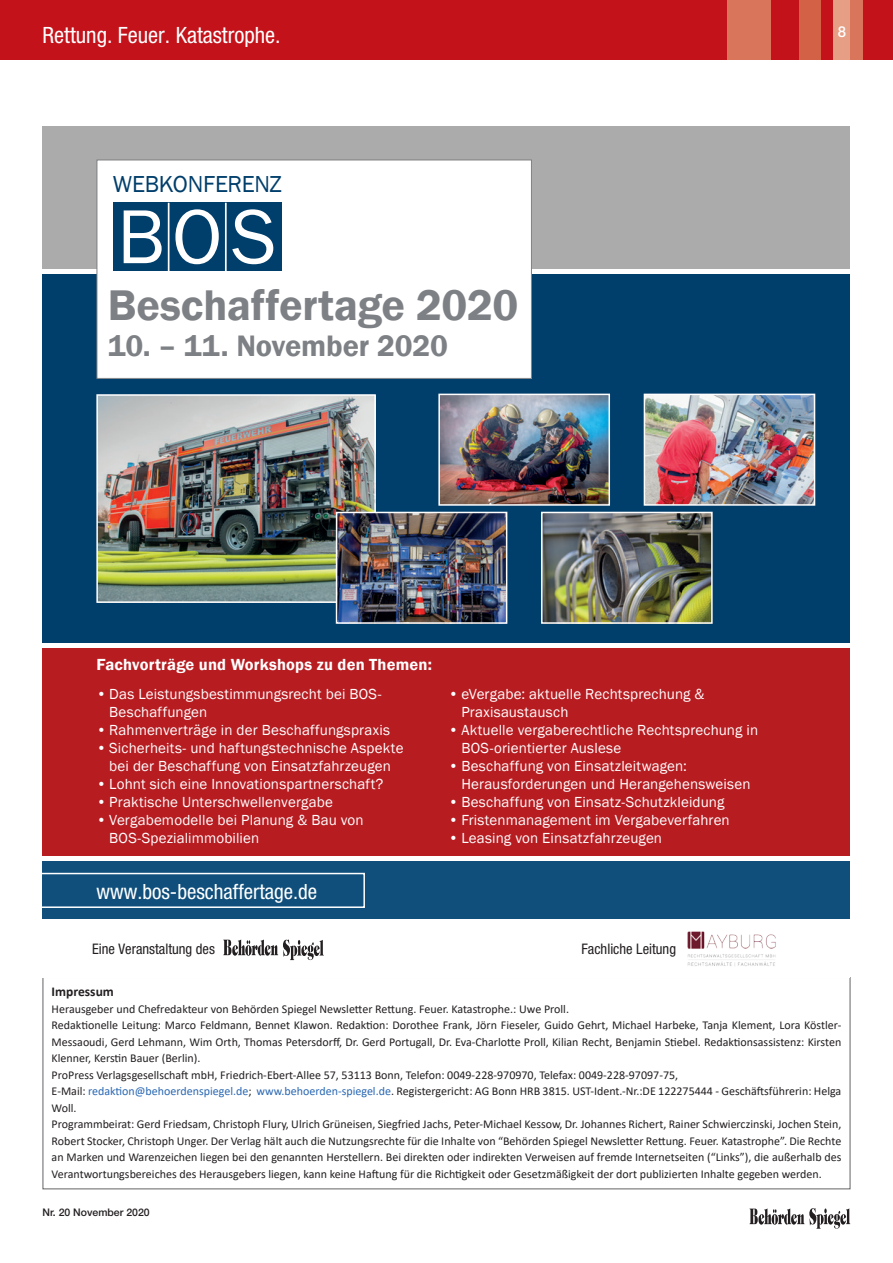
<style>
.page{position:relative;width:893px;height:1263px;background:#fff}
.page>*{position:absolute;margin:0;border:0;box-sizing:border-box;transform-origin:0 0}
.t1{font:600 44.1px "Franklin Gothic";letter-spacing:-.005em;color:#7d8084}
.t2{font:600 30.45px "Franklin Gothic";letter-spacing:-.005em;color:#7d8084}
.t3{font:23.7px "Franklin Gothic";letter-spacing:-.015em;color:#003e6b}
.t4{font:condensed 22.5px "Helvetica Neue";color:#fff}
.t5{font:condensed 21px "Helvetica Neue";color:#fff}
.t6{font:600 16.5px "Franklin Gothic";letter-spacing:.015em;color:#fff}
.t7{font:15px/18px "Franklin Gothic";letter-spacing:.01em;color:#fff}
.t8{font:500 15px "Helvetica Neue";color:#fff}
.t9{font:condensed 14.55px "Helvetica Neue";color:#231f20}
.t10{font:700 13.5px "Calibri";color:#231f20}
.t11{font:12px/16.5px "Calibri";color:#231f20}
.t12{font:500 10.5px "Helvetica Neue";color:#231f20}
.s1{color:#2a68b3}
</style>
<div class="page">
<div style="left:0;top:0;width:893px;height:60px;background:#c4121a"></div>
<div style="left:799px;top:0;width:21px;height:60px;background:#d36146"></div>
<div style="left:727px;top:0;width:43px;height:60px;background:#d9755a"></div>
<div style="left:833px;top:0;width:24px;height:60px;background:#e69e85"></div>
<div style="left:850px;top:0;width:13px;height:60px;background:#d9755a"></div>
<svg style="left:749px;top:1208px;width:101px;height:21px"></svg>
<div style="left:43px;top:861px;width:807px;height:116px;background:#104f7b"></div>
<div style="left:43px;top:919px;width:807px;height:58px;background:#fff"></div>
<div style="left:43px;top:648px;width:807px;height:208px;background:#b71c21"></div>
<svg style="left:43px;top:873px;width:322px;height:35px"></svg>
<div style="left:43px;top:127px;width:807px;height:142px;background:#ababab"></div>
<div style="left:43px;top:274px;width:807px;height:369px;background:#003e6b"></div>
<img style="left:99px;top:397px;width:274px;height:203px">
<div style="left:96px;top:394px;width:280px;height:209px;border:2px solid #fff"></div>
<div style="left:97px;top:160px;width:434px;height:218px;background:#fff"></div>
<div style="left:97px;top:160px;width:435px;height:219px;border:1px solid #7d8084"></div>
<div style="left:114px;top:203px;width:168px;height:68px;background:#003e6b"></div>
<svg style="left:124px;top:210px;width:38px;height:53px"></svg>
<svg style="left:175px;top:209px;width:44px;height:55px"></svg>
<svg style="left:232px;top:209px;width:41px;height:55px"></svg>
<hr style="left:168px;top:203px;width:1px;height:68px;background:#fff">
<hr style="left:225px;top:203px;width:2px;height:68px;background:#fff">
<img style="left:647px;top:397px;width:165px;height:106px">
<div style="left:644px;top:394px;width:171px;height:112px;border:2px solid #fff"></div>
<img style="left:441px;top:397px;width:166px;height:106px">
<div style="left:438px;top:394px;width:172px;height:112px;border:2px solid #fff"></div>
<img style="left:544px;top:515px;width:166px;height:106px">
<div style="left:541px;top:512px;width:172px;height:112px;border:2px solid #fff"></div>
<img style="left:339px;top:515px;width:165px;height:106px">
<div style="left:336px;top:512px;width:171px;height:112px;border:2px solid #fff"></div>
<img style="left:687px;top:931px;width:89px;height:35px">
<svg style="left:223px;top:939px;width:101px;height:21px"></svg>
<h3 class="t4" style="left:43px;top:22px;width:240px">Rettung. Feuer. Katastrophe.</h3>
<p class="t8" style="left:838px;top:23px;width:10px">8</p>
<h3 class="t3" style="left:113px;top:170px;width:171px">WEBKONFERENZ</h3>
<h1 class="t1" style="left:108px;top:278px;width:412px">Beschaffertage 2020</h1>
<h2 class="t2" style="left:108px;top:327px;width:341px">10. – 11. November 2020</h2>
<h3 class="t6" style="left:97px;top:654px;width:337px">Fachvorträge und Workshops zu den Themen:</h3>
<p class="t7" style="left:109px;top:685px;width:274px;text-indent:-13px">• Das Leistungsbestimmungsrecht bei BOS-<br>Beschaffungen</p>
<p class="t7" style="left:97px;top:721px;width:295px">• Rahmenverträge in der Beschaffungspraxis</p>
<p class="t7" style="left:97px;top:739px;width:308px;text-align:center">• Sicherheits- und haftungstechnische Aspekte bei der Beschaffung von Einsatzfahrzeugen</p>
<p class="t7" style="left:97px;top:775px;width:288px">• Lohnt sich eine Innovationspartnerschaft?</p>
<p class="t7" style="left:97px;top:793px;width:238px">• Praktische Unterschwellenvergabe</p>
<p class="t7" style="left:109px;top:811px;width:256px;text-indent:-13px">• Vergabemodelle bei Planung &amp; Bau von<br>BOS-Spezialimmobilien</p>
<h3 class="t5" style="left:97px;top:879px;width:222px">www.bos-beschaffertage.de</h3>
<p class="t7" style="left:461px;top:685px;width:245px;text-indent:-13px">• eVergabe: aktuelle Rechtsprechung &amp;<br>Praxisaustausch</p>
<p class="t7" style="left:461px;top:721px;width:298px;text-indent:-13px">• Aktuelle vergaberechtliche Rechtsprechung in<br>BOS-orientierter Auslese</p>
<p class="t7" style="left:461px;top:757px;width:291px;text-indent:-13px">• Beschaffung von Einsatzleitwagen:<br>Herausforderungen und Herangehensweisen</p>
<p class="t7" style="left:449px;top:793px;width:277px">• Beschaffung von Einsatz-Schutzkleidung</p>
<p class="t7" style="left:449px;top:811px;width:283px">• Fristenmanagement im Vergabeverfahren</p>
<p class="t7" style="left:449px;top:829px;width:215px">• Leasing von Einsatzfahrzeugen</p>
<p class="t9" style="left:92px;top:940px;width:124px">Eine Veranstaltung des</p>
<p class="t9" style="left:581px;top:940px;width:96px">Fachliche Leitung</p>
<p class="t10" style="left:52px;top:982px;width:64px">Impressum</p>
<p class="t11" style="left:52px;top:1000px;width:791px">Herausgeber und Chefredakteur von Behörden Spiegel Newsletter Rettung. Feuer. Katastrophe.: Uwe Proll.<br>Redaktionelle Leitung: Marco Feldmann, Bennet Klawon. Redaktion: Dorothee Frank, Jörn Fieseler, Guido Gehrt, Michael Harbeke, Tanja Klement, Lora Köstler-Messaoudi, Gerd Lehmann, Wim Orth, Thomas Petersdorff, Dr. Gerd Portugall, Dr. Eva-Charlotte Proll, Kilian Recht, Benjamin Stiebel. Redaktionsassistenz: Kirsten Klenner, Kerstin Bauer (Berlin).<br>ProPress Verlagsgesellschaft mbH, Friedrich-Ebert-Allee 57, 53113 Bonn, Telefon: 0049-228-970970, Telefax: 0049-228-97097-75,<br>E-Mail: <span class="s1">redaktion@behoerdenspiegel.de</span>; <span class="s1">www.behoerden-spiegel.de</span>. Registergericht: AG Bonn HRB 3815. UST-Ident.-Nr.:DE 122275444 - Geschäftsführerin: Helga Woll.<br>Programmbeirat: Gerd Friedsam, Christoph Flury, Ulrich Grüneisen, Siegfried Jachs, Peter-Michael Kessow, Dr. Johannes Richert, Rainer Schwierczinski, Jochen Stein, Robert Stocker, Christoph Unger. Der Verlag hält auch die Nutzungsrechte für die Inhalte von “Behörden Spiegel Newsletter Rettung. Feuer. Katastrophe”. Die Rechte an Marken und Warenzeichen liegen bei den genannten Herstellern. Bei direkten oder indirekten Verweisen auf fremde Internetseiten (“Links”), die außerhalb des Verantwortungsbereiches des Herausgebers liegen, kann keine Haftung für die Richtigkeit oder Gesetzmäßigkeit der dort publizierten Inhalte gegeben werden.</p>
<p class="t12" style="left:43px;top:1206px;width:109px">Nr. 20 November 2020</p>
</div>
